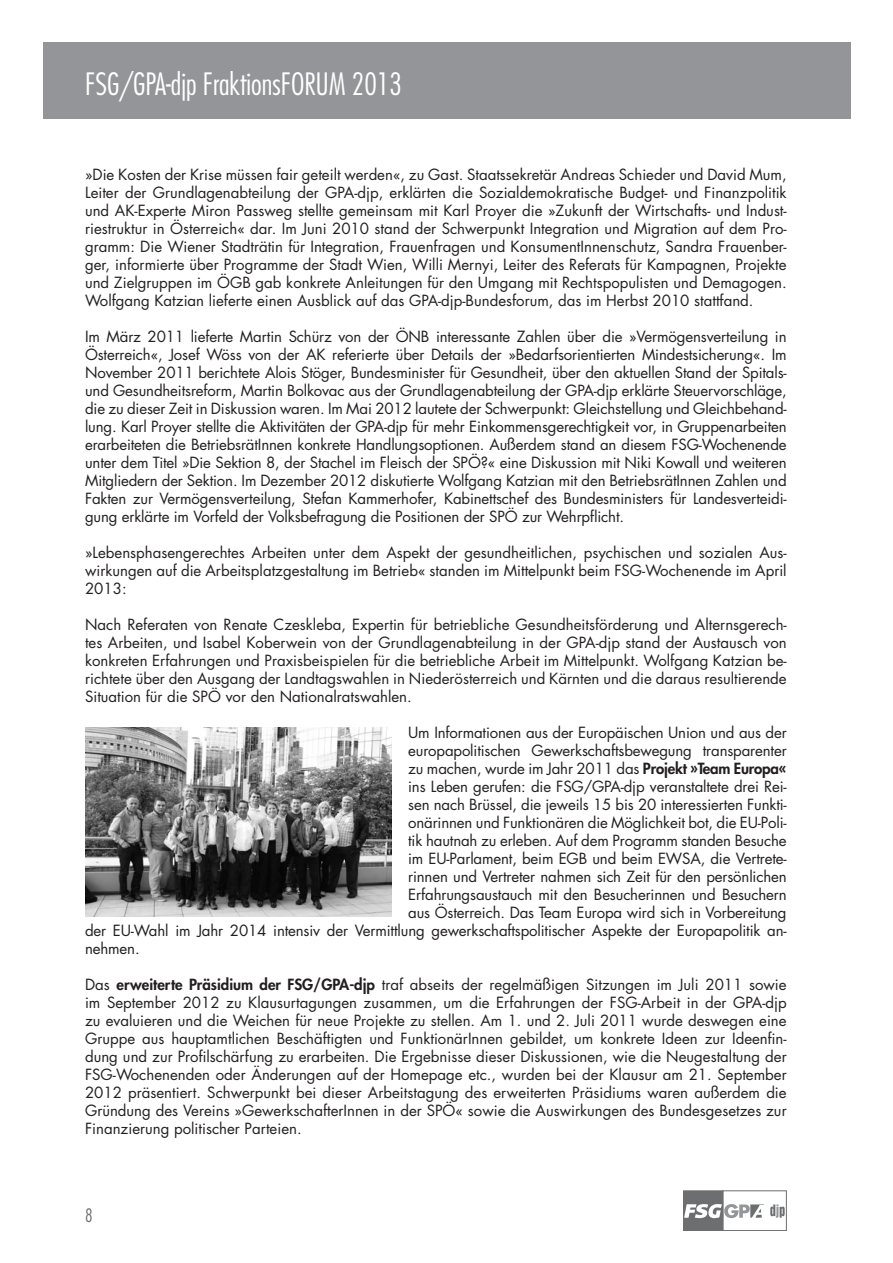
<style>
.page{position:relative;width:893px;height:1263px;background:#fff}
.page>*{position:absolute;margin:0;border:0;box-sizing:border-box;transform-origin:0 0}
.t1{font:300 condensed 30px "Futura Std";color:#fff}
.t2{font:300 condensed 18px "Futura Std";color:#6d6e70}
.t3{font:15px/18px "Futura Std";letter-spacing:-.01em;color:#231f20;text-align:justify}
.s1{font-weight:800}
</style>
<div class="page">
<div style="left:43px;top:43px;width:807px;height:76px;background:#939598"></div>
<div style="left:683px;top:1191px;width:40px;height:39px;background:#6d6e70"></div>
<svg style="left:770px;top:1204px;width:15px;height:14px"></svg>
<svg style="left:684px;top:1204px;width:80px;height:14px"></svg>
<img style="left:85px;top:727px;width:306px;height:189px">
<h1 class="t1" style="left:85px;top:70px;width:318px">FSG/GPA-djp FraktionsFORUM 2013</h1>
<p class="t3" style="left:85px;top:167px;width:703px">»Die Kosten der Krise müssen fair geteilt werden«, zu Gast. Staatssekretär Andreas Schieder und David Mum, Leiter der Grundlagenabteilung der GPA-djp, erklärten die Sozialdemokratische Budget- und Finanzpolitik und AK-Experte Miron Passweg stellte gemeinsam mit Karl Proyer die »Zukunft der Wirtschafts- und Indust&shy;riestruktur in Österreich« dar. Im Juni 2010 stand der Schwerpunkt Integration und Migration auf dem Pro&shy;gramm: Die Wiener Stadträtin für Integration, Frauenfragen und KonsumentInnenschutz, Sandra Frauenber&shy;ger, informierte über Programme der Stadt Wien, Willi Mernyi, Leiter des Referats für Kampagnen, Projekte und Zielgruppen im ÖGB gab konkrete Anleitungen für den Umgang mit Rechtspopulisten und Demagogen.<br>Wolfgang Katzian lieferte einen Ausblick auf das GPA-djp-Bundesforum, das im Herbst 2010 stattfand.</p>
<p class="t3" style="left:85px;top:329px;width:703px">Im März 2011 lieferte Martin Schürz von der ÖNB interessante Zahlen über die »Vermögensverteilung in Österreich«, Josef Wöss von der AK referierte über Details der »Bedarfsorientierten Mindestsicherung«. Im November 2011 berichtete Alois Stöger, Bundesminister für Gesundheit, über den aktuellen Stand der Spitals&shy;und Gesundheitsreform, Martin Bolkovac aus der Grundlagenabteilung der GPA-djp erklärte Steuervorschläge, die zu dieser Zeit in Diskussion waren. Im Mai 2012 lautete der Schwerpunkt: Gleichstellung und Gleichbehand&shy;lung. Karl Proyer stellte die Aktivitäten der GPA-djp für mehr Einkommensgerechtigkeit vor, in Gruppenarbeiten erarbeiteten die BetriebsrätInnen konkrete Handlungsoptionen. Außerdem stand an diesem FSG-Wochenende unter dem Titel »Die Sektion 8, der Stachel im Fleisch der SPÖ?« eine Diskussion mit Niki Kowall und weiteren Mitgliedern der Sektion. Im Dezember 2012 diskutierte Wolfgang Katzian mit den BetriebsrätInnen Zahlen und Fakten zur Vermögensverteilung, Stefan Kammerhofer, Kabinettschef des Bundesministers für Landesverteidi&shy;gung erklärte im Vorfeld der Volksbefragung die Positionen der SPÖ zur Wehrpflicht.</p>
<p class="t3" style="left:85px;top:545px;width:703px">»Lebensphasengerechtes Arbeiten unter dem Aspekt der gesundheitlichen, psychischen und sozialen Aus&shy;wirkungen auf die Arbeitsplatzgestaltung im Betrieb« standen im Mittelpunkt beim FSG-Wochenende im April 2013:</p>
<p class="t3" style="left:85px;top:617px;width:703px">Nach Referaten von Renate Czeskleba, Expertin für betriebliche Gesundheitsförderung und Alternsgerech&shy;tes Arbeiten, und Isabel Koberwein von der Grundlagenabteilung in der GPA-djp stand der Austausch von konkreten Erfahrungen und Praxisbeispielen für die betriebliche Arbeit im Mittelpunkt. Wolfgang Katzian be&shy;richtete über den Ausgang der Landtagswahlen in Niederösterreich und Kärnten und die daraus resultierende Situation für die SPÖ vor den Nationalratswahlen.</p>
<p class="t3" style="left:408px;top:725px;width:380px">Um Informationen aus der Europäischen Union und aus der</p>
<p class="t3" style="left:408px;top:743px;width:380px">europapolitischen Gewerkschaftsbewegung transparenter</p>
<p class="t3" style="left:408px;top:761px;width:380px">zu machen, wurde im Jahr 2011 das <span class="s1">Projekt »Team Europa«</span></p>
<p class="t3" style="left:408px;top:779px;width:380px">ins Leben gerufen: die FSG/GPA-djp veranstaltete drei Rei-</p>
<p class="t3" style="left:408px;top:797px;width:380px">sen nach Brüssel, die jeweils 15 bis 20 interessierten Funkti-</p>
<p class="t3" style="left:408px;top:815px;width:380px">onärinnen und Funktionären die Möglichkeit bot, die EU-Poli-</p>
<p class="t3" style="left:408px;top:833px;width:380px">tik hautnah zu erleben. Auf dem Programm standen Besuche</p>
<p class="t3" style="left:408px;top:851px;width:380px">im EU-Parlament, beim EGB und beim EWSA, die Vertrete-</p>
<p class="t3" style="left:408px;top:869px;width:380px">rinnen und Vertreter nahmen sich Zeit für den persönlichen</p>
<p class="t3" style="left:408px;top:887px;width:380px">Erfahrungsaustauch mit den Besucherinnen und Besuchern</p>
<p class="t3" style="left:408px;top:905px;width:380px">aus Österreich. Das Team Europa wird sich in Vorbereitung</p>
<p class="t3" style="left:85px;top:923px;width:703px">der EU-Wahl im Jahr 2014 intensiv der Vermittlung gewerkschaftspolitischer Aspekte der Europapolitik an-</p>
<p class="t3" style="left:85px;top:941px;width:56px">nehmen.</p>
<p class="t3" style="left:85px;top:977px;width:703px">Das <span class="s1">erweiterte Präsidium der FSG/GPA-djp</span> traf abseits der regelmäßigen Sitzungen im Juli 2011 sowie im September 2012 zu Klausurtagungen zusammen, um die Erfahrungen der FSG-Arbeit in der GPA-djp zu evaluieren und die Weichen für neue Projekte zu stellen. Am 1. und 2. Juli 2011 wurde deswegen eine Gruppe aus hauptamtlichen Beschäftigten und FunktionärInnen gebildet, um konkrete Ideen zur Ideenfin&shy;dung und zur Profilschärfung zu erarbeiten. Die Ergebnisse dieser Diskussionen, wie die Neugestaltung der FSG-Wochenenden oder Änderungen auf der Homepage etc., wurden bei der Klausur am 21. September 2012 präsentiert. Schwerpunkt bei dieser Arbeitstagung des erweiterten Präsidiums waren außerdem die Gründung des Vereins »GewerkschafterInnen in der SPÖ« sowie die Auswirkungen des Bundesgesetzes zur Finanzierung politischer Parteien.</p>
<p class="t2" style="left:85px;top:1206px;width:9px">8</p>
</div>
